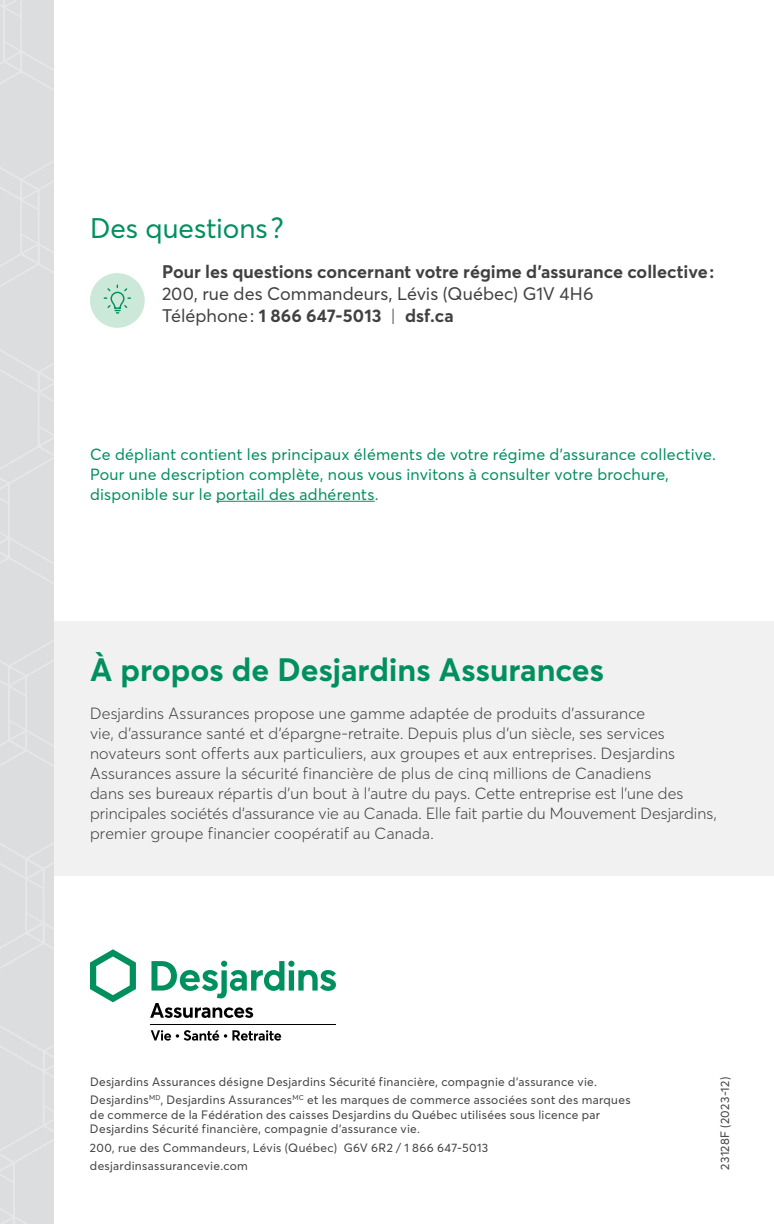
<style>
.page{position:relative;width:774px;height:1224px;background:#fff}
.page>*{position:absolute;margin:0;border:0;box-sizing:border-box;transform-origin:0 0}
.t1{font:700 32px "Desjardins Sans";color:#00905e}
.t2{font:28px "Desjardins Sans";color:#00905e}
.t3{font:18px/22px "Desjardins Sans";letter-spacing:.005em;color:#414042}
.t4{font:700 18px "Desjardins Sans";color:#414042}
.t5{font:300 16px/20px "Desjardins Sans";letter-spacing:.015em;color:#414042}
.t6{font:16px/20px "Desjardins Sans";letter-spacing:.015em;color:#00905e}
.t7{font:12px/18.4px "Desjardins Sans";letter-spacing:.025em;color:#414042}
.s1{font-weight:700}
.s2{font-weight:300}
</style>
<div class="page">
<div style="left:0;top:621px;width:774px;height:255px;background:#f1f1f2"></div>
<div style="left:0;top:0;width:54px;height:1224px;background:#dcddde"></div>
<svg style="left:151px;top:1030px;width:130px;height:11px"></svg>
<hr style="left:150px;top:1024px;width:186px;height:1px;background:#000">
<svg style="left:90px;top:949px;width:46px;height:53px"></svg>
<svg style="left:150px;top:961px;width:186px;height:57px"></svg>
<hr style="left:216px;top:501px;width:159px;height:1px;background:#00905e">
<div style="left:90px;top:273px;width:55px;height:55px;background:#cbe8d9;border-radius:50%"></div>
<svg style="left:103px;top:284px;width:28px;height:30px"></svg>
<h2 class="t2" style="left:90px;top:211px;width:195px">Des questions ?</h2>
<p class="t4" style="left:162px;top:260px;width:554px">Pour les questions concernant votre régime d’assurance collective :</p>
<p class="t3" style="left:162px;top:282px;width:433px">200, rue des Commandeurs, Lévis (Québec) G1V 4H6<br>Téléphone : <span class="s1">1 866 647-5013</span> <span class="s2">|</span> <span class="s1">dsf.ca</span></p>
<p class="t6" style="left:90px;top:444px;width:627px">Ce dépliant contient les principaux éléments de votre régime d’assurance collective.<br>Pour une description complète, nous vous invitons à consulter votre brochure, disponible sur le portail des adhérents.</p>
<h1 class="t1" style="left:90px;top:650px;width:515px">À propos de Desjardins Assurances</h1>
<p class="t5" style="left:90px;top:704px;width:628px">Desjardins Assurances propose une gamme adaptée de produits d’assurance<br>vie, d’assurance santé et d’épargne‑retraite. Depuis plus d’un siècle, ses services novateurs sont offerts aux particuliers, aux groupes et aux entreprises. Desjardins Assurances assure la sécurité financière de plus de cinq millions de Canadiens<br>dans ses bureaux répartis d’un bout à l’autre du pays. Cette entreprise est l’une des principales sociétés d’assurance vie au Canada. Elle fait partie du Mouvement Desjardins, premier groupe financier coopératif au Canada.</p>
<p class="t7" style="left:90px;top:1073px;width:542px">Desjardins Assurances désigne Desjardins Sécurité financière, compagnie d’assurance vie.<br>Desjardins<sup>MD</sup>, Desjardins Assurances<sup>MC</sup> et les marques de commerce associées sont des marques</p>
<p class="t7" style="left:90px;top:1107px;width:512px;line-height:14.4px">de commerce de la Fédération des caisses Desjardins du Québec utilisées sous licence par<br>Desjardins Sécurité financière, compagnie d’assurance vie.</p>
<p class="t7" style="left:90px;top:1138px;width:400px">200, rue des Commandeurs, Lévis (Québec) G6V 6R2 / 1 866 647-5013 desjardinsassurancevie.com</p>
<p class="t7" style="left:716px;top:1170px;width:94px;rotate:-90deg">23128F (2023-12)</p>
</div>
